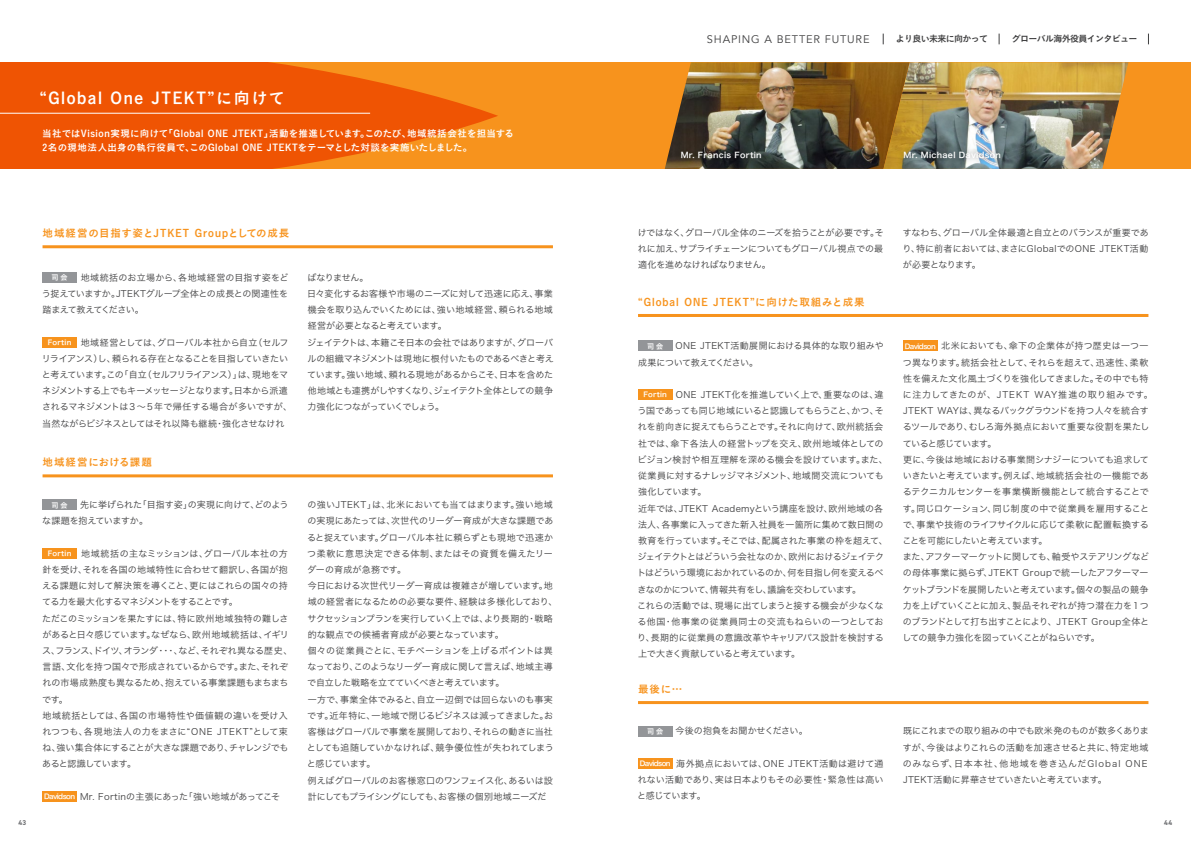
<style>
.page{position:relative;width:1191px;height:842px;background:#fff}
.page>*{position:absolute;margin:0;border:0;box-sizing:border-box;transform-origin:0 0}
.t1{font:16px "Koburina Go Std W6";letter-spacing:.1em;color:#fff}
.t2{font:11px "Avenir";letter-spacing:.075em;color:#3e3e3f}
.t3{font:10.5px "Koburina Go Std W6";letter-spacing:.1em;color:#f7931d}
.t4{font:10.5px "Koburina Go Std W6";letter-spacing:.065em;color:#f7931d}
.t5{font:9.5px/14px "Koburina Go Std W6";letter-spacing:.04em;color:#fff}
.t6{font:9px/16.2px "Hira Kaku Pro W3";letter-spacing:-.01em;color:#3e3e3f}
.t7{font:9px/16.2px "Hira Kaku Pro W3";letter-spacing:.01em;color:#3e3e3f}
.t8{font:9px "Koburina Go Std W6";letter-spacing:-.075em;color:#3e3e3f}
.t9{font:8px "Hira Kaku Pro W6";letter-spacing:.04em;color:#fff}
.t10{font:7px "Hira Kaku Pro W6";letter-spacing:-.08em;color:#fff}
.t11{font:700 7px "DIN2014";color:#6c6d70}
</style>
<div class="page">
<div style="left:43px;top:272px;width:34px;height:10px;background:#939598"></div>
<div style="left:43px;top:500px;width:34px;height:10px;background:#939598"></div>
<div style="left:43px;top:337px;width:34px;height:11px;background:#f7931d"></div>
<div style="left:43px;top:548px;width:34px;height:10px;background:#f7931d"></div>
<div style="left:43px;top:791px;width:34px;height:10px;background:#f7931d"></div>
<hr style="left:43px;top:245px;width:510px;height:3px;background:#f7931d">
<hr style="left:43px;top:474px;width:510px;height:3px;background:#f7931d">
<hr style="left:638px;top:314px;width:510px;height:3px;background:#f7931d">
<hr style="left:638px;top:701px;width:510px;height:3px;background:#f7931d">
<div style="left:638px;top:341px;width:34px;height:10px;background:#939598"></div>
<div style="left:638px;top:389px;width:34px;height:11px;background:#f7931d"></div>
<div style="left:903px;top:341px;width:34px;height:10px;background:#f7931d"></div>
<div style="left:638px;top:726px;width:34px;height:10px;background:#939598"></div>
<div style="left:638px;top:758px;width:34px;height:10px;background:#f7931d"></div>
<div style="left:0;top:62px;width:1191px;height:107px;background:#f7931d"></div>
<svg style="left:0;top:62px;width:498px;height:107px;fill:#ef5403"></svg>
<hr style="left:0;top:113px;width:370px;height:1px;background:#fff">
<img style="left:664px;top:62px;width:219px;height:107px">
<img style="left:672px;top:143px;width:98px;height:26px">
<img style="left:883px;top:62px;width:245px;height:107px">
<img style="left:895px;top:143px;width:115px;height:26px">
<h1 class="t1" style="left:40px;top:85px;width:247px">“Global One JTEKT”に向けて</h1>
<p class="t5" style="left:42px;top:127px;width:473px">当社ではVision実現に向けて「Global ONE JTEKT」活動を推進しています。このたび、地域統括会社を担当する<br>2名の現地法人出身の執行役員で、このGlobal ONE JTEKTをテーマとした対談を実施いたしました。</p>
<p class="t2" style="left:707px;top:32px;width:164px">SHAPING A BETTER FUTURE</p>
<p class="t8" style="left:895px;top:32px;width:94px">より良い未来に向かって</p>
<p class="t8" style="left:1011px;top:32px;width:127px">グローバル海外役員インタビュー</p>
<p class="t9" style="left:680px;top:148px;width:82px">Mr. Francis Fortin</p>
<p class="t9" style="left:903px;top:148px;width:99px">Mr. Michael Davidson</p>
<p class="t3" style="left:43px;top:225px;width:248px">地域経営の目指す姿とJTKET Groupとしての成長</p>
<p class="t6" style="left:637px;top:224px;width:247px;text-align:justify">けではなく、グローバル全体のニーズを拾うことが必要です。それに加え、サプライチェーンについてもグローバル視点での最適化を進めなければなりません。</p>
<p class="t6" style="left:902px;top:224px;width:248px;text-align:justify">すなわち、グローバル全体最適と自立とのバランスが重要であり、特に前者においては、まさにGlobalでのONE JTEKT活動が必要となります。</p>
<p class="t6" style="left:42px;top:269px;width:248px;text-align:justify">　　　　地域統括のお立場から、各地域経営の目指す姿をどう捉えていますか。JTEKTグループ全体との成長との関連性を踏まえて教えてください。</p>
<p class="t6" style="left:42px;top:333px;width:252px">　　　　地域経営としては、グローバル本社から自立（セルフリライアンス）し、頼られる存在となることを目指していきたいと考えています。この「自立（セルフリライアンス）」は、現地をマネジメントする上でもキーメッセージとなります。日本から派遣されるマネジメントは３～５年で帰任する場合が多いですが、当然ながらビジネスとしてはそれ以降も継続・強化させなけれ</p>
<p class="t10" style="left:52px;top:271px;width:18px">司会</p>
<p class="t10" style="left:48px;top:336px;width:25px">Fortin</p>
<p class="t4" style="left:43px;top:454px;width:111px">地域経営における課題</p>
<p class="t6" style="left:42px;top:496px;width:248px">　　　　先に挙げられた「目指す姿」の実現に向けて、どのような課題を抱えていますか。</p>
<p class="t6" style="left:42px;top:545px;width:252px">　　　　地域統括の主なミッションは、グローバル本社の方針を受け、それを各国の地域特性に合わせて翻訳し、各国が抱える課題に対して解決策を導くこと、更にはこれらの国々の持てる力を最大化するマネジメントをすることです。<br>ただこのミッションを果たすには、特に欧州地域独特の難しさがあると日々感じています。なぜなら、欧州地域統括は、イギリス、フランス、ドイツ、オランダ・・・、など、それぞれ異なる歴史、言語、文化を持つ国々で形成されているからです。また、それぞれの市場成熟度も異なるため、抱えている事業課題もまちまちです。<br>地域統括としては、各国の市場特性や価値観の違いを受け入れつつも、各現地法人の力をまさに“ONE JTEKT”として束ね、強い集合体にすることが大きな課題であり、チャレンジでもあると認識しています。</p>
<p class="t7" style="left:43px;top:788px;width:239px">　　　　Mr. Fortinの主張にあった「強い地域があってこそ</p>
<p class="t10" style="left:52px;top:499px;width:18px">司会</p>
<p class="t10" style="left:48px;top:547px;width:25px">Fortin</p>
<p class="t10" style="left:44px;top:790px;width:32px">Davidson</p>
<p class="t6" style="left:307px;top:269px;width:248px">ばなりません。<br>日々変化するお客様や市場のニーズに対して迅速に応え、事業機会を取り込んでいくためには、強い地域経営、頼られる地域経営が必要となると考えています。<br>ジェイテクトは、本籍こそ日本の会社ではありますが、グローバルの組織マネジメントは現地に根付いたものであるべきと考えています。強い地域、頼れる現地があるからこそ、日本を含めた他地域とも連携がしやすくなり、ジェイテクト全体としての競争力強化につながっていくでしょう。</p>
<p class="t6" style="left:307px;top:496px;width:252px">の強いJTEKT」は、北米においても当てはまります。強い地域の実現にあたっては、次世代のリーダー育成が大きな課題であると捉えています。グローバル本社に頼らずとも現地で迅速かつ柔軟に意思決定できる体制、またはその資質を備えたリーダーの育成が急務です。　<br>今日における次世代リーダー育成は複雑さが増しています。地域の経営者になるための必要な要件、経験は多様化しており、サクセッションプランを実行していく上では、より長期的・戦略的な観点での候補者育成が必要となっています。<br>個々の従業員ごとに、モチベーションを上げるポイントは異なっており、このようなリーダー育成に関して言えば、地域主導で自立した戦略を立てていくべきと考えています。<br>一方で、事業全体でみると、自立一辺倒では回らないのも事実です。近年特に、一地域で閉じるビジネスは減ってきました。お客様はグローバルで事業を展開しており、それらの動きに当社としても追随していかなければ、競争優位性が失われてしまうと感じています。　<br>例えばグローバルのお客様窓口のワンフェイス化、あるいは設計にしてもプライシングにしても、お客様の個別地域ニーズだ</p>
<p class="t3" style="left:638px;top:294px;width:228px">“Global ONE JTEKT”に向けた取組みと成果</p>
<p class="t7" style="left:638px;top:337px;width:247px">　　　　ONE JTEKT活動展開における具体的な取り組みや成果について教えてください。</p>
<p class="t6" style="left:637px;top:386px;width:252px">　　　　ONE JTEKT化を推進していく上で、重要なのは、違う国であっても同じ地域にいると認識してもらうこと、かつ、それを前向きに捉えてもらうことです。それに向けて、欧州統括会社では、傘下各法人の経営トップを交え、欧州地域体としてのビジョン検討や相互理解を深める機会を設けています。また、従業員に対するナレッジマネジメント、地域間交流についても強化しています。<br>近年では、JTEKT Academyという講座を設け、欧州地域の各法人、各事業に入ってきた新入社員を一箇所に集めて数日間の教育を行っています。そこでは、配属された事業の枠を超えて、ジェイテクトとはどういう会社なのか、欧州におけるジェイテクトはどういう環境におかれているのか、何を目指し何を変えるべきなのかについて、情報共有をし、議論を交わしています。<br>これらの活動では、現場に出てしまうと接する機会が少なくなる他国・他事業の従業員同士の交流もねらいの一つとしており、長期的に従業員の意識改革やキャリアパス設計を検討する上で大きく貢献していると考えています。</p>
<p class="t10" style="left:647px;top:340px;width:18px">司会</p>
<p class="t10" style="left:643px;top:388px;width:25px">Fortin</p>
<p class="t3" style="left:638px;top:681px;width:46px">最後に…</p>
<p class="t6" style="left:638px;top:722px;width:171px">　　　　今後の抱負をお聞かせください。</p>
<p class="t6" style="left:637px;top:754px;width:248px;text-align:justify">　　　　海外拠点においては、ONE JTEKT活動は避けて通れない活動であり、実は日本よりもその必要性・緊急性は高いと感じています。</p>
<p class="t10" style="left:647px;top:725px;width:18px">司会</p>
<p class="t10" style="left:639px;top:757px;width:32px">Davidson</p>
<p class="t6" style="left:902px;top:337px;width:252px">　　　　北米においても、傘下の企業体が持つ歴史は一つ一つ異なります。統括会社として、それらを超えて、迅速性、柔軟性を備えた文化風土づくりを強化してきました。その中でも特に注力してきたのが、 JTEKT WAY推進の取り組みです。<br>JTEKT WAYは、異なるバックグラウンドを持つ人々を統合するツールであり、むしろ海外拠点において重要な役割を果たしていると感じています。<br>更に、今後は地域における事業間シナジーについても追求していきたいと考えています。例えば、地域統括会社の一機能であるテクニカルセンターを事業横断機能として統合することです。同じロケーション、同じ制度の中で従業員を雇用することで、事業や技術のライフサイクルに応じて柔軟に配置転換することを可能にしたいと考えています。<br>また、アフターマーケットに関しても、軸受やステアリングなどの母体事業に拠らず、JTEKT Groupで統一したアフターマーケットブランドを展開したいと考えています。個々の製品の競争力を上げていくことに加え、製品それぞれが持つ潜在力を１つのブランドとして打ち出すことにより、JTEKT Group全体としての競争力強化を図っていくことがねらいです。</p>
<p class="t10" style="left:905px;top:340px;width:32px">Davidson</p>
<p class="t7" style="left:902px;top:722px;width:247px">既にこれまでの取り組みの中でも欧米発のものが数多くありますが、今後はよりこれらの活動を加速させると共に、特定地域のみならず、日本本社、他地域を巻き込んだGlobal ONE<br>JTEKT活動に昇華させていきたいと考えています。</p>
<p class="t11" style="left:18px;top:818px;width:10px">43</p>
<p class="t11" style="left:1164px;top:818px;width:10px">44</p>
</div>
